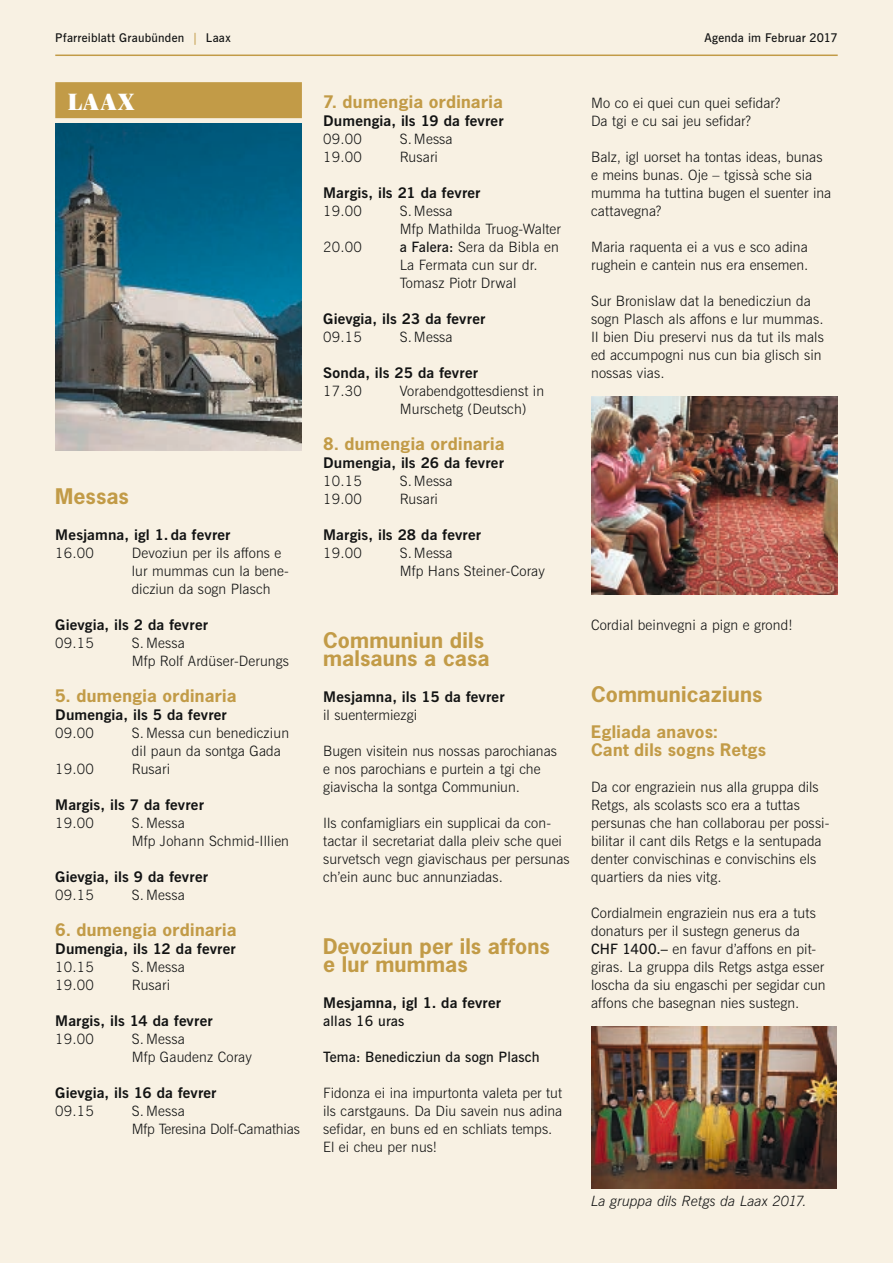
<style>
.page{position:relative;width:893px;height:1263px;background:#f8f1e3}
.page>*{position:absolute;margin:0;border:0;box-sizing:border-box;transform-origin:0 0}
.t1{font:900 23.4px "Publico Banner";color:#fff}
.t2{font:700 20.25px/18px "News Gothic";letter-spacing:.005em;color:#c29b47;scale:1.05 1}
.t3{font:700 16.35px/18px "News Gothic";letter-spacing:.015em;color:#c29b47;scale:1.05 1}
.t4{font:700 14.7px "News Gothic BT";letter-spacing:.005em;color:#121313;scale:1.05 1}
.t5{font:300 14.25px/18px "News Gothic BT";letter-spacing:.01em;color:#121313}
.t6{font:600 14.25px "News Gothic BT";letter-spacing:.01em;color:#121313}
.t7{font:300 14.25px/18px "News Gothic BT";letter-spacing:-.01em;color:#121313}
.t8{font:italic 300 14.25px "News Gothic BT";color:#121313}
.t9{font:600 12px "News Gothic BT";letter-spacing:.02em;color:#121313}
.s1{color:#c29b47}
.s2{font-weight:600}
</style>
<div class="page">
<div style="left:55px;top:82px;width:247px;height:36px;background:#c29b47"></div>
<img style="left:55px;top:123px;width:247px;height:327px">
<img style="left:591px;top:396px;width:247px;height:198px">
<img style="left:591px;top:1026px;width:245px;height:162px">
<hr style="left:55px;top:55px;width:783px;height:1px;background:#c29b47">
<p class="t9" style="left:55px;top:31px;width:177px">Pfarreiblatt Graubünden <span class="s1">|</span> Laax</p>
<p class="t9" style="left:704px;top:31px;width:135px">Agenda im Februar 2017</p>
<h1 class="t1" style="left:68px;top:88px;width:68px">LAAX</h1>
<h2 class="t2" style="left:55px;top:487px;width:72px">Messas</h2>
<p class="t4" style="left:55px;top:526px;width:168px">Mesjamna, igl 1. da fevrer</p>
<p class="t5" style="left:55px;top:544px;width:40px">16.00</p>
<p class="t5" style="left:132px;top:544px;width:159px">Devoziun per ils affons e lur mummas cun la bene&shy;dicziun da sogn Plasch</p>
<p class="t4" style="left:55px;top:616px;width:147px">Gievgia, ils 2 da fevrer</p>
<p class="t5" style="left:55px;top:634px;width:40px">09.15</p>
<p class="t5" style="left:132px;top:634px;width:159px">S. Messa<br>Mfp Rolf Ardüser-Derungs</p>
<p class="t3" style="left:55px;top:686px;width:174px">5. dumengia ordinaria</p>
<p class="t4" style="left:55px;top:706px;width:165px">Dumengia, ils 5 da fevrer</p>
<p class="t5" style="left:55px;top:724px;width:40px">09.00</p>
<p class="t5" style="left:132px;top:724px;width:159px">S. Messa cun benedicziun dil paun da sontga Gada</p>
<p class="t5" style="left:55px;top:760px;width:40px">19.00</p>
<p class="t5" style="left:132px;top:760px;width:40px">Rusari</p>
<p class="t4" style="left:55px;top:796px;width:143px">Margis, ils 7 da fevrer</p>
<p class="t5" style="left:55px;top:814px;width:40px">19.00</p>
<p class="t5" style="left:132px;top:814px;width:159px">S. Messa<br>Mfp Johann Schmid-Illien</p>
<p class="t4" style="left:55px;top:868px;width:147px">Gievgia, ils 9 da fevrer</p>
<p class="t5" style="left:55px;top:886px;width:40px">09.15</p>
<p class="t5" style="left:132px;top:886px;width:54px">S. Messa</p>
<p class="t3" style="left:55px;top:920px;width:174px">6. dumengia ordinaria</p>
<p class="t4" style="left:55px;top:940px;width:173px">Dumengia, ils 12 da fevrer</p>
<p class="t5" style="left:55px;top:958px;width:40px">10.15</p>
<p class="t5" style="left:132px;top:958px;width:54px">S. Messa</p>
<p class="t5" style="left:55px;top:976px;width:40px">19.00</p>
<p class="t5" style="left:132px;top:976px;width:40px">Rusari</p>
<p class="t4" style="left:55px;top:1012px;width:151px">Margis, ils 14 da fevrer</p>
<p class="t5" style="left:55px;top:1030px;width:40px">19.00</p>
<p class="t5" style="left:132px;top:1030px;width:122px">S. Messa<br>Mfp Gaudenz Coray</p>
<p class="t4" style="left:55px;top:1084px;width:155px">Gievgia, ils 16 da fevrer</p>
<p class="t5" style="left:55px;top:1102px;width:40px">09.15</p>
<p class="t7" style="left:132px;top:1102px;width:170px">S. Messa<br>Mfp Teresina Dolf-Camathias</p>
<p class="t3" style="left:323px;top:92px;width:173px">7. dumengia ordinaria</p>
<p class="t4" style="left:323px;top:112px;width:173px">Dumengia, ils 19 da fevrer</p>
<p class="t5" style="left:323px;top:130px;width:40px">09.00</p>
<p class="t5" style="left:400px;top:130px;width:54px">S. Messa</p>
<p class="t5" style="left:323px;top:148px;width:40px">19.00</p>
<p class="t5" style="left:400px;top:148px;width:40px">Rusari</p>
<p class="t4" style="left:323px;top:184px;width:151px">Margis, ils 21 da fevrer</p>
<p class="t5" style="left:323px;top:202px;width:40px">19.00</p>
<p class="t5" style="left:400px;top:202px;width:163px">S. Messa<br>Mfp Mathilda Truog-Walter</p>
<p class="t5" style="left:323px;top:238px;width:40px">20.00</p>
<p class="t5" style="left:400px;top:238px;width:161px"><span class="s2">a Falera:</span> Sera da Bibla en<br>La Fermata cun sur dr.<br>Tomasz Piotr Drwal</p>
<p class="t4" style="left:323px;top:310px;width:156px">Gievgia, ils 23 da fevrer</p>
<p class="t5" style="left:323px;top:328px;width:40px">09.15</p>
<p class="t5" style="left:400px;top:328px;width:54px">S. Messa</p>
<p class="t4" style="left:323px;top:364px;width:149px">Sonda, ils 25 da fevrer</p>
<p class="t5" style="left:323px;top:382px;width:40px">17.30</p>
<p class="t5" style="left:400px;top:382px;width:146px">Vorabendgottesdienst in<br>Murschetg (Deutsch)</p>
<p class="t3" style="left:323px;top:434px;width:174px">8. dumengia ordinaria</p>
<p class="t4" style="left:323px;top:454px;width:174px">Dumengia, ils 26 da fevrer</p>
<p class="t5" style="left:323px;top:472px;width:40px">10.15</p>
<p class="t5" style="left:400px;top:472px;width:54px">S. Messa</p>
<p class="t5" style="left:323px;top:490px;width:40px">19.00</p>
<p class="t5" style="left:400px;top:490px;width:40px">Rusari</p>
<p class="t4" style="left:323px;top:526px;width:152px">Margis, ils 28 da fevrer</p>
<p class="t5" style="left:323px;top:544px;width:40px">19.00</p>
<p class="t5" style="left:400px;top:544px;width:147px">S. Messa<br>Mfp Hans Steiner-Coray</p>
<h2 class="t2" style="left:323px;top:631px;width:160px">Communiun dils malsauns a casa</h2>
<p class="t4" style="left:323px;top:688px;width:174px">Mesjamna, ils 15 da fevrer</p>
<p class="t5" style="left:323px;top:706px;width:96px">il suentermiezgi</p>
<p class="t5" style="left:323px;top:742px;width:235px">Bugen visitein nus nossas parochianas e nos parochians e purtein a tgi che giavischa la sontga Communiun.</p>
<p class="t5" style="left:323px;top:814px;width:248px">Ils confamigliars ein supplicai da con&shy;tactar il secretariat dalla pleiv sche quei survetsch vegn giavischaus per persunas ch’ein aunc buc annunziadas.</p>
<h2 class="t2" style="left:323px;top:937px;width:218px">Devoziun per ils affons e lur mummas</h2>
<p class="t4" style="left:323px;top:994px;width:171px">Mesjamna, igl 1. da fevrer</p>
<p class="t6" style="left:323px;top:1012px;width:83px">allas 16 uras</p>
<p class="t6" style="left:323px;top:1048px;width:218px">Tema: Benedicziun da sogn Plasch</p>
<p class="t5" style="left:323px;top:1084px;width:241px">Fidonza ei ina impurtonta valeta per tut ils carstgauns. Da Diu savein nus adina sefidar, en buns ed en schliats temps.<br>El ei cheu per nus!</p>
<p class="t5" style="left:591px;top:94px;width:191px">Mo co ei quei cun quei sefidar?<br>Da tgi e cu sai jeu sefidar?</p>
<p class="t5" style="left:591px;top:148px;width:242px">Balz, igl uorset ha tontas ideas, bunas e meins bunas. Oje – tgissà sche sia mumma ha tuttina bugen el suenter ina cattavegna?</p>
<p class="t5" style="left:591px;top:238px;width:219px">Maria raquenta ei a vus e sco adina rughein e cantein nus era ensemen.</p>
<p class="t5" style="left:591px;top:292px;width:234px">Sur Bronislaw dat la benedicziun da sogn Plasch als affons e lur mummas.<br>Il bien Diu preservi nus da tut ils mals ed accumpogni nus cun bia glisch sin nossas vias.</p>
<p class="t5" style="left:591px;top:616px;width:203px">Cordial beinvegni a pign e grond!</p>
<h2 class="t2" style="left:591px;top:685px;width:165px">Communicaziuns</h2>
<p class="t3" style="left:591px;top:722px;width:168px">Egliada anavos:<br>Cant dils sogns Retgs</p>
<p class="t5" style="left:591px;top:778px;width:240px">Da cor engraziein nus alla gruppa dils Retgs, als scolasts sco era a tuttas persunas che han collaborau per possi&shy;bilitar il cant dils Retgs e la sentupada denter convischinas e convischins els quartiers da nies vitg.</p>
<p class="t5" style="left:591px;top:904px;width:236px">Cordialmein engraziein nus era a tuts donaturs per il sustegn generus da <span class="s2">CHF 1400.–</span> en favur d’affons en pit&shy;giras. La gruppa dils Retgs astga esser loscha da siu engaschi per segidar cun affons che basegnan nies sustegn.</p>
<p class="t8" style="left:591px;top:1192px;width:218px">La gruppa dils Retgs da Laax 2017.</p>
</div>
